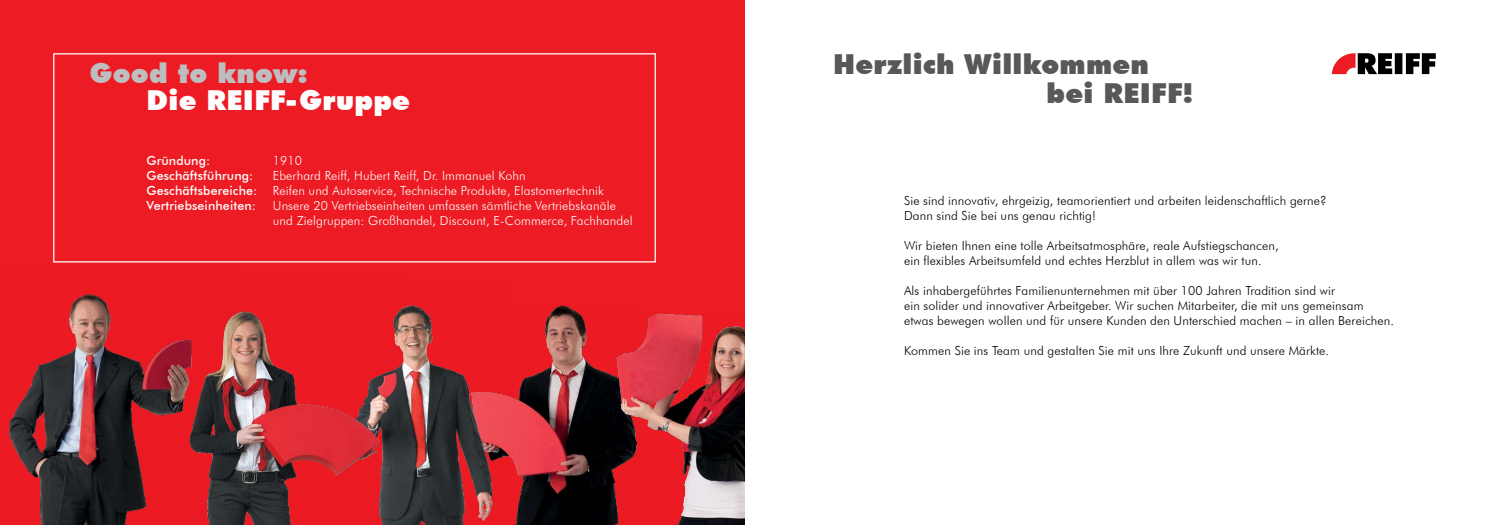
<style>
.page{position:relative;width:1489px;height:525px;background:#fff}
.page>*{position:absolute;margin:0;border:0;box-sizing:border-box;transform-origin:0 0}
.t1{font:900 27.5px/28.4px "Futura BT";letter-spacing:.01em;color:#58585b}
.t2{font:900 27.5px "Futura BT";letter-spacing:.01em;color:#fff}
.t3{font:900 27.5px "Futura BT";letter-spacing:.01em;color:#bcbec0}
.t4{font:300 12.5px/15px "Futura BT";letter-spacing:.01em;color:#000}
.t5{font:300 12.5px/15px "Futura BT";letter-spacing:.01em;color:#fff}
.t6{font:500 12.5px "Futura BT";letter-spacing:.01em;color:#fff}
.s1{font-weight:500}
</style>
<div class="page">
<div style="left:0;top:0;width:744px;height:524px;background:#ed1b23"></div>
<svg style="left:1331px;top:53px;width:104px;height:21px"></svg>
<img style="left:512px;top:305px;width:99px;height:219px">
<img style="left:611px;top:313px;width:133px;height:211px">
<img style="left:8px;top:294px;width:93px;height:230px">
<img style="left:408px;top:304px;width:104px;height:220px">
<img style="left:101px;top:298px;width:307px;height:226px">
<div style="left:53px;top:53px;width:603px;height:209px;border:1px solid #fff"></div>
<h1 class="t3" style="left:89px;top:57px;width:220px">Good to know:</h1>
<h1 class="t2" style="left:147px;top:84px;width:265px">Die REIFF-Gruppe</h1>
<p class="t6" style="left:146px;top:153px;width:65px">Gründung:</p>
<p class="t5" style="left:273px;top:153px;width:31px">1910</p>
<p class="t6" style="left:146px;top:168px;width:108px">Geschäftsführung:</p>
<p class="t5" style="left:146px;top:168px;width:458px;text-indent:126px">Eberhard Reiff, Hubert Reiff, Dr. Immanuel Kohn<br><span class="s1">Geschäftsbereiche:</span> Reifen und Autoservice, Technische Produkte, Elastomertechnik<br><span class="s1">Vertriebseinheiten:</span></p>
<p class="t5" style="left:273px;top:198px;width:361px">Unsere 20 Vertriebseinheiten umfassen sämtliche Vertriebskanäle und Zielgruppen: Großhandel, Discount, E-Commerce, Fachhandel</p>
<h1 class="t1" style="left:1046px;top:50px;width:148px;text-indent:-213px">Herzlich Willkommen bei REIFF!</h1>
<p class="t4" style="left:904px;top:192px;width:424px">Sie sind innovativ, ehrgeizig, teamorientiert und arbeiten leidenschaftlich gerne?<br>Dann sind Sie bei uns genau richtig!</p>
<p class="t4" style="left:904px;top:237px;width:376px">Wir bieten Ihnen eine tolle Arbeitsatmosphäre, reale Aufstiegschancen, ein flexibles Arbeitsumfeld und echtes Herzblut in allem was wir tun.</p>
<p class="t4" style="left:904px;top:282px;width:491px">Als inhabergeführtes Familienunternehmen mit über 100 Jahren Tradition sind wir<br>ein solider und innovativer Arbeitgeber. Wir suchen Mitarbeiter, die mit uns gemeinsam etwas bewegen wollen und für unsere Kunden den Unterschied machen – in allen Bereichen.</p>
<p class="t4" style="left:904px;top:342px;width:426px">Kommen Sie ins Team und gestalten Sie mit uns Ihre Zukunft und unsere Märkte.</p>
</div>
